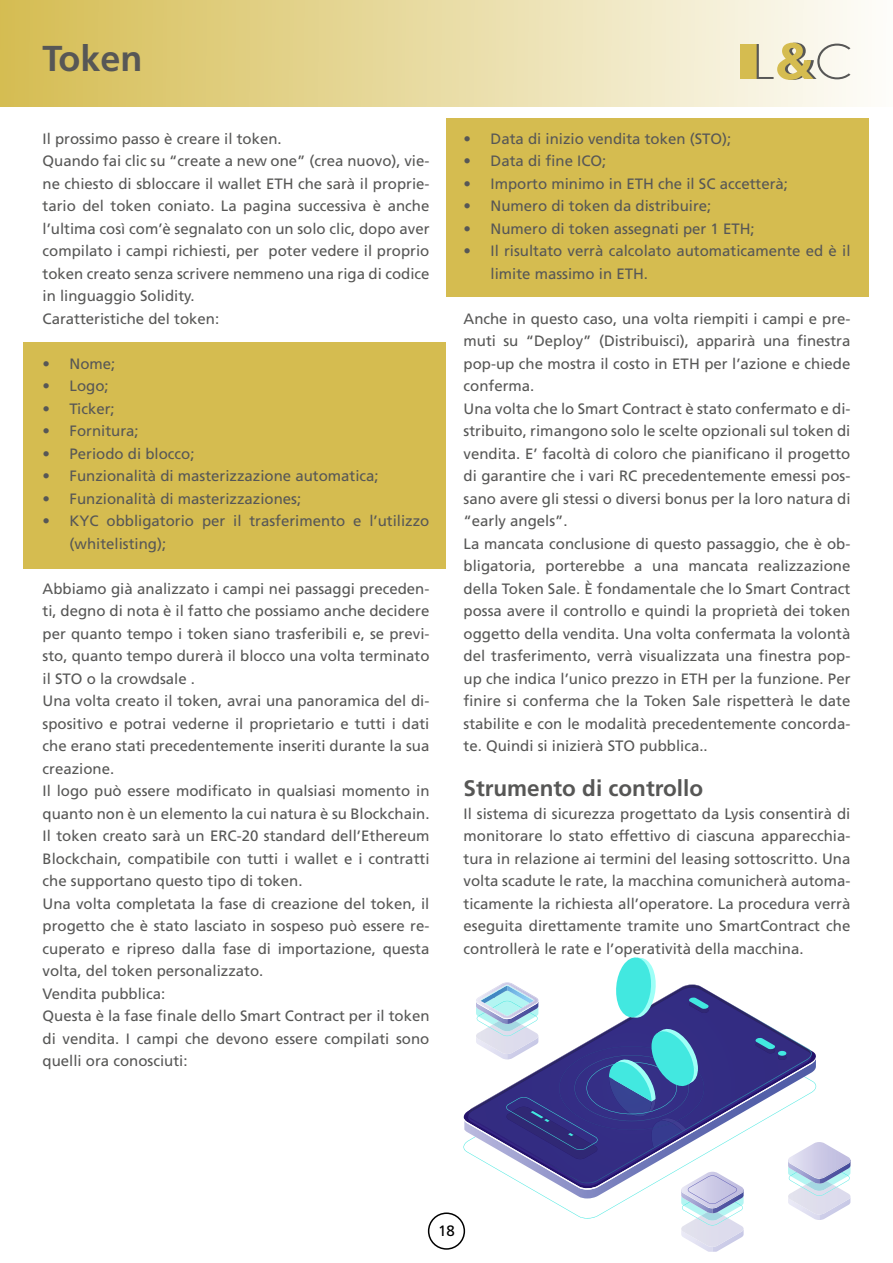
<style>
.page{position:relative;width:893px;height:1263px;background:#fff}
.page>*{position:absolute;margin:0;border:0;box-sizing:border-box;transform-origin:0 0}
.t1{font:700 36px "Frutiger";color:#575756}
.t2{font:700 22.5px "Frutiger";color:#575756}
.t3{font:15px/22.5px "Frutiger";color:#575756}
.t4{font:15px "Frutiger";color:#000}
</style>
<div class="page">
<div style="left:428px;top:1212px;width:37px;height:38px;border:2px solid #000;border-radius:50%"></div>
<div style="left:0;top:0;width:893px;height:106px;background:linear-gradient(to right,#d5bd52,#fdfdfa)"></div>
<div style="left:740px;top:44px;width:17px;height:35px;background:#d5bc50"></div>
<svg style="left:757px;top:43px;width:93px;height:37px"></svg>
<div style="left:446px;top:118px;width:423px;height:178px;background:#d5bc50"></div>
<div style="left:23px;top:342px;width:423px;height:227px;background:#d5bc50"></div>
<svg style="left:468px;top:957px;width:383px;height:295px"></svg>
<h1 class="t1" style="left:43px;top:37px;width:102px">Token</h1>
<p class="t3" style="left:43px;top:127px;width:388px">Il prossimo passo è creare il token.<br>Quando fai clic su “create a new one” (crea nuovo), vie&shy;ne chiesto di sbloccare il wallet ETH che sarà il proprie&shy;tario del token coniato. La pagina successiva è anche l’ultima così com’è segnalato con un solo clic, dopo aver compilato i campi richiesti, per poter vedere il proprio token creato senza scrivere nemmeno una riga di codice in linguaggio Solidity.<br>Caratteristiche del token:</p>
<p class="t3" style="left:43px;top:352px;width:74px">• Nome;</p>
<p class="t3" style="left:43px;top:374px;width:68px">• Logo;</p>
<p class="t3" style="left:43px;top:397px;width:74px">• Ticker;</p>
<p class="t3" style="left:43px;top:419px;width:98px">• Fornitura;</p>
<p class="t3" style="left:43px;top:442px;width:154px">• Periodo di blocco;</p>
<p class="t3" style="left:43px;top:464px;width:338px">• Funzionalità di masterizzazione automatica;</p>
<p class="t3" style="left:43px;top:487px;width:260px">• Funzionalità di masterizzaziones;</p>
<p class="t3" style="left:70px;top:509px;width:361px;text-indent:-27px">• KYC obbligatorio per il trasferimento e l’utilizzo (whitelisting);</p>
<p class="t3" style="left:43px;top:577px;width:388px">Abbiamo già analizzato i campi nei passaggi preceden&shy;ti, degno di nota è il fatto che possiamo anche decidere per quanto tempo i token siano trasferibili e, se previ&shy;sto, quanto tempo durerà il blocco una volta terminato il STO o la crowdsale .<br>Una volta creato il token, avrai una panoramica del di&shy;spositivo e potrai vederne il proprietario e tutti i dati che erano stati precedentemente inseriti durante la sua creazione.<br>Il logo può essere modificato in qualsiasi momento in quanto non è un elemento la cui natura è su Blockchain.<br>Il token creato sarà un ERC-20 standard dell’Ethereum Blockchain, compatibile con tutti i wallet e i contratti che supportano questo tipo di token.<br>Una volta completata la fase di creazione del token, il progetto che è stato lasciato in sospeso può essere re&shy;cuperato e ripreso dalla fase di importazione, questa volta, del token personalizzato.<br>Vendita pubblica:<br>Questa è la fase finale dello Smart Contract per il token di vendita. I campi che devono essere compilati sono quelli ora conosciuti:</p>
<p class="t3" style="left:463px;top:127px;width:269px">• Data di inizio vendita token (STO);</p>
<p class="t3" style="left:463px;top:149px;width:144px">• Data di fine ICO;</p>
<p class="t3" style="left:463px;top:172px;width:326px">• Importo minimo in ETH che il SC accetterà;</p>
<p class="t3" style="left:463px;top:194px;width:249px">• Numero di token da distribuire;</p>
<p class="t3" style="left:463px;top:217px;width:293px">• Numero di token assegnati per 1 ETH;</p>
<p class="t3" style="left:490px;top:239px;width:361px;text-indent:-27px">• Il risultato verrà calcolato automaticamente ed è il limite massimo in ETH.</p>
<p class="t3" style="left:463px;top:307px;width:388px">Anche in questo caso, una volta riempiti i campi e pre&shy;muti su “Deploy” (Distribuisci), apparirà una finestra pop-up che mostra il costo in ETH per l’azione e chiede conferma.<br>Una volta che lo Smart Contract è stato confermato e di&shy;stribuito, rimangono solo le scelte opzionali sul token di vendita. E’ facoltà di coloro che pianificano il progetto di garantire che i vari RC precedentemente emessi pos&shy;sano avere gli stessi o diversi bonus per la loro natura di “early angels”.<br>La mancata conclusione di questo passaggio, che è ob&shy;bligatoria, porterebbe a una mancata realizzazione della Token Sale. È fondamentale che lo Smart Contract possa avere il controllo e quindi la proprietà dei token oggetto della vendita. Una volta confermata la volontà del trasferimento, verrà visualizzata una finestra pop&shy;up che indica l’unico prezzo in ETH per la funzione. Per finire si conferma che la Token Sale rispetterà le date stabilite e con le modalità precedentemente concorda&shy;te. Quindi si inizierà STO pubblica..</p>
<h2 class="t2" style="left:463px;top:775px;width:241px">Strumento di controllo</h2>
<p class="t3" style="left:463px;top:802px;width:388px;text-align:justify">Il sistema di sicurezza progettato da Lysis consentirà di monitorare lo stato effettivo di ciascuna apparecchia&shy;tura in relazione ai termini del leasing sottoscritto. Una volta scadute le rate, la macchina comunicherà automa&shy;ticamente la richiesta all’operatore. La procedura verrà eseguita direttamente tramite uno SmartContract che controllerà le rate e l’operatività della macchina.</p>
<p class="t4" style="left:438px;top:1222px;width:18px">18</p>
</div>
